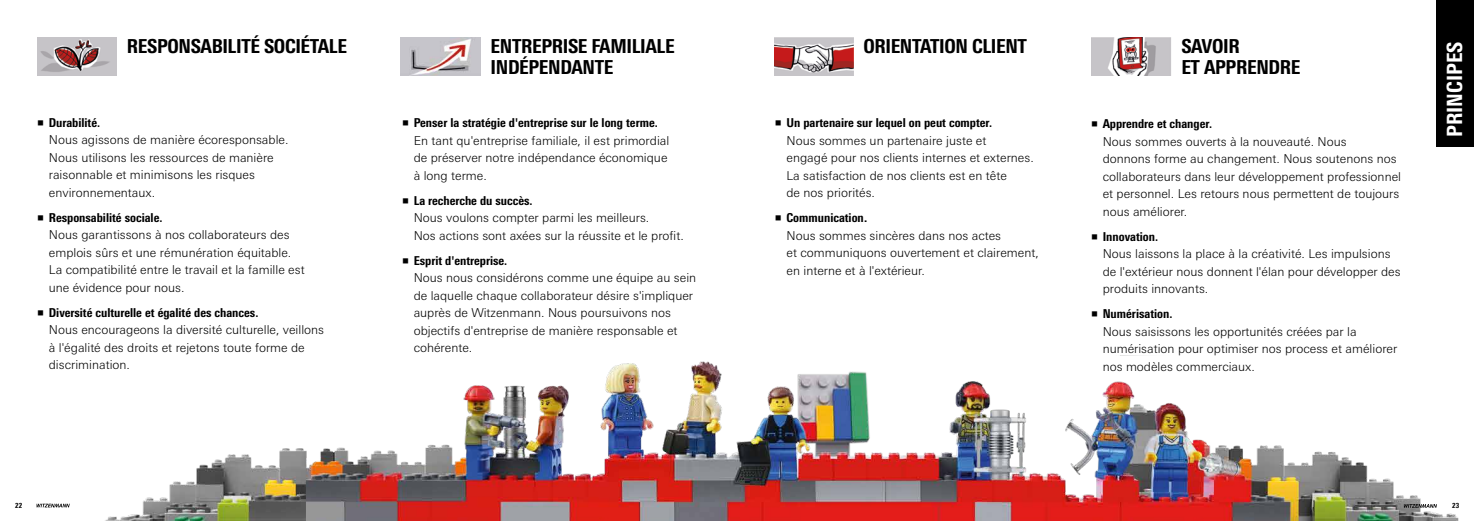
<style>
.page{position:relative;width:1474px;height:521px;background:#fff}
.page>*{position:absolute;margin:0;border:0;box-sizing:border-box;transform-origin:0 0}
.t1{font:800 condensed 21px "Univers Next Pro";color:#fff}
.t2{font:800 condensed 19.25px/21px "Univers Next Pro";letter-spacing:-.02em;color:#000}
.t3{font:300 12.25px/17.5px "Univers Next Pro";color:#000}
.t4{font:800 condensed 12.25px "Univers Next Pro";color:#000}
.t5{font:800 condensed 7px "Univers Next Pro";color:#000}
.s1{font-weight:800;font-stretch:condensed}
.s2{font-weight:700}
</style>
<div class="page">
<img style="left:105px;top:355px;width:1354px;height:166px">
<img style="left:774px;top:37px;width:79px;height:38px">
<img style="left:401px;top:38px;width:79px;height:38px">
<img style="left:37px;top:38px;width:80px;height:37px">
<img style="left:1091px;top:37px;width:80px;height:38px">
<div style="left:1436px;top:0;width:37px;height:146px;background:#000"></div>
<svg style="left:1403px;top:504px;width:33px;height:4px"></svg>
<svg style="left:37px;top:504px;width:33px;height:3px"></svg>
<h2 class="t2" style="left:127px;top:35px;width:221px">RESPONSABILITÉ SOCIÉTALE</h2>
<h2 class="t2" style="left:863px;top:35px;width:165px">ORIENTATION CLIENT</h2>
<h2 class="t2" style="left:1181px;top:35px;width:120px">SAVOIR<br>ET APPRENDRE</h2>
<h2 class="t2" style="left:490px;top:35px;width:186px">ENTREPRISE FAMILIALE<br>INDÉPENDANTE</h2>
<h1 class="t1" style="left:1441px;top:137px;width:97px;rotate:-90deg">PRINCIPES</h1>
<p class="t4" style="left:49px;top:115px;width:53px">Durabilité.</p>
<p class="t3" style="left:49px;top:131px;width:241px">Nous agissons de manière écoresponsable.<br>Nous utilisons les ressources de manière raisonnable et minimisons les risques environnementaux.</p>
<p class="t4" style="left:49px;top:210px;width:115px">Responsabilité sociale.</p>
<p class="t3" style="left:49px;top:226px;width:257px">Nous garantissons à nos collaborateurs des emplois sûrs et une rémunération équitable.<br>La compatibilité entre le travail et la famille est une évidence pour nous.</p>
<p class="t4" style="left:49px;top:305px;width:211px">Diversité culturelle et égalité des chances.</p>
<p class="t3" style="left:49px;top:321px;width:277px">Nous encourageons la diversité culturelle, veillons à l'égalité des droits et rejetons toute forme de discrimination.</p>
<p class="t4" style="left:786px;top:115px;width:207px">Un partenaire sur lequel on peut compter.</p>
<p class="t3" style="left:786px;top:131px;width:249px">Nous sommes un partenaire juste et<br>engagé pour nos clients internes et externes.<br>La satisfaction de nos clients est en tête<br>de nos priorités.</p>
<p class="t3" style="left:786px;top:209px;width:254px"><span class="s1">Communication</span><span class="s2">.<br></span>Nous sommes sincères dans nos actes<br>et communiquons ouvertement et clairement, en interne et à l'extérieur.</p>
<p class="t4" style="left:413px;top:115px;width:246px">Penser la stratégie d'entreprise sur le long terme.</p>
<p class="t3" style="left:413px;top:132px;width:257px">En tant qu'entreprise familiale, il est primordial de préserver notre indépendance économique à long terme.</p>
<p class="t4" style="left:413px;top:193px;width:120px">La recherche du succès.</p>
<p class="t3" style="left:413px;top:209px;width:271px">Nous voulons compter parmi les meilleurs.<br>Nos actions sont axées sur la réussite et le profit.</p>
<p class="t4" style="left:413px;top:253px;width:95px">Esprit d'entreprise.</p>
<p class="t3" style="left:413px;top:269px;width:284px">Nous nous considérons comme une équipe au sein de laquelle chaque collaborateur désire s'impliquer auprès de Witzenmann. Nous poursuivons nos objectifs d'entreprise de manière responsable et cohérente.</p>
<p class="t4" style="left:1102px;top:117px;width:111px">Apprendre et changer.</p>
<p class="t3" style="left:1102px;top:133px;width:300px">Nous sommes ouverts à la nouveauté. Nous<br>donnons forme au changement. Nous soutenons nos collaborateurs dans leur développement professionnel et personnel. Les retours nous permettent de toujours nous améliorer.</p>
<p class="t4" style="left:1102px;top:229px;width:57px">Innovation.</p>
<p class="t3" style="left:1102px;top:245px;width:299px">Nous laissons la place à la créativité. Les impulsions de l'extérieur nous donnent l'élan pour développer des produits innovants.</p>
<p class="t4" style="left:1102px;top:307px;width:71px">Numérisation.</p>
<p class="t3" style="left:1102px;top:323px;width:296px">Nous saisissons les opportunités créées par la numérisation pour optimiser nos process et améliorer nos modèles commerciaux.</p>
<p class="t5" style="left:15px;top:501px;width:8px">22</p>
<p class="t5" style="left:1452px;top:501px;width:8px">23</p>
</div>
